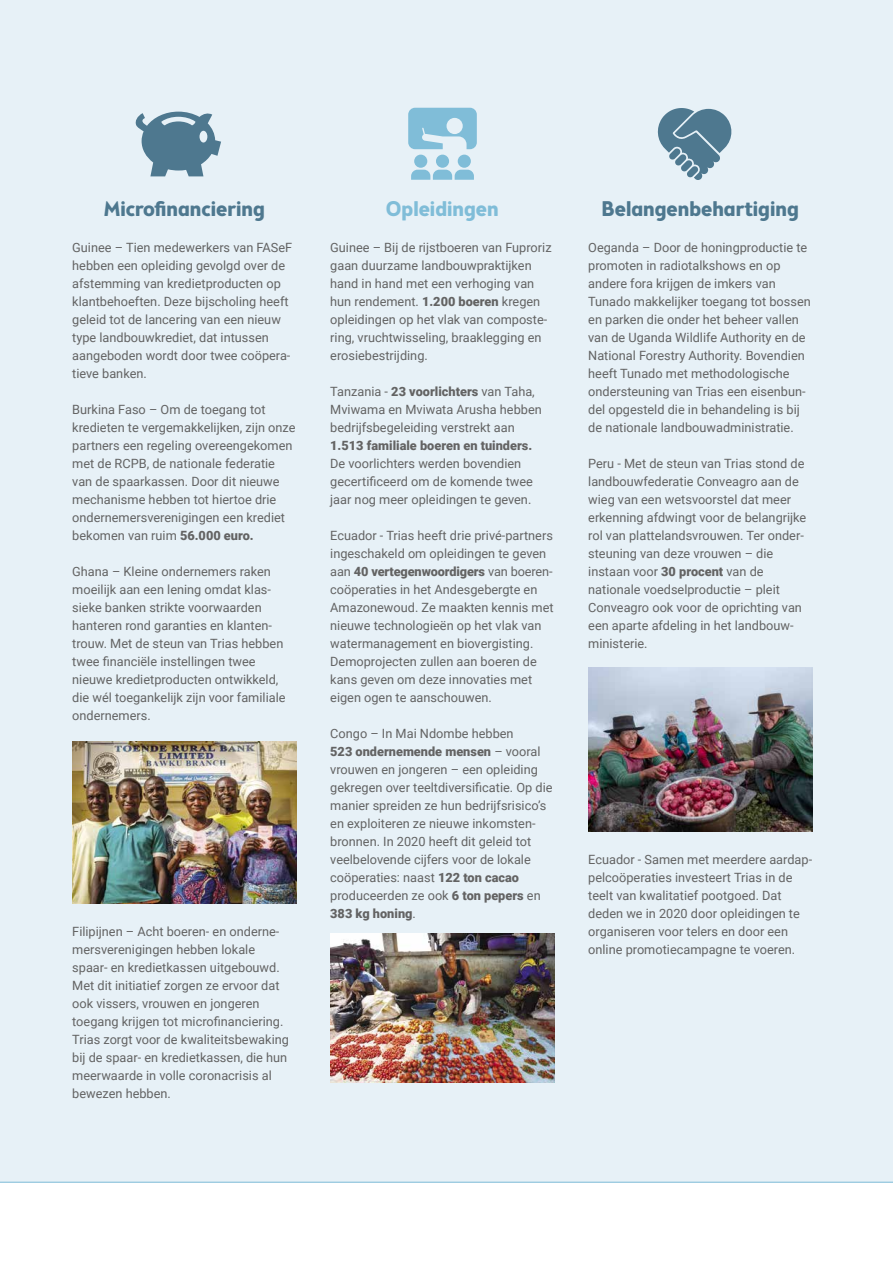
<style>
.page{position:relative;width:893px;height:1263px;background:#fff}
.page>*{position:absolute;margin:0;border:0;box-sizing:border-box;transform-origin:0 0}
.t1{font:700 21px "Brooklyn Samuels Five";color:#4e788f}
.t2{font:700 21px "Brooklyn Samuels Five";color:#80bdd8}
.t3{font:12.75px/18px "Roboto";color:#636363}
.t4{font:900 12.75px "Roboto";color:#636363}
.s1{font-weight:900}
</style>
<div class="page">
<div style="left:0;top:0;width:893px;height:1182px;background:#e7f1f7"></div>
<svg style="left:657px;top:108px;width:75px;height:72px"></svg>
<img style="left:72px;top:742px;width:224px;height:162px">
<hr style="left:0;top:1182px;width:893px;height:1px;background:#80bdd8">
<img style="left:330px;top:933px;width:224px;height:149px">
<img style="left:588px;top:667px;width:224px;height:164px">
<svg style="left:408px;top:108px;width:69px;height:41px"></svg>
<div style="left:458px;top:155px;width:13px;height:13px;background:#80bdd8;border-radius:50%"></div>
<div style="left:436px;top:155px;width:13px;height:13px;background:#80bdd8;border-radius:50%"></div>
<div style="left:414px;top:155px;width:13px;height:13px;background:#80bdd8;border-radius:50%"></div>
<svg style="left:411px;top:170px;width:63px;height:10px"></svg>
<svg style="left:135px;top:112px;width:86px;height:64px"></svg>
<h1 class="t1" style="left:104px;top:197px;width:163px">Microfinanciering</h1>
<p class="t3" style="left:72px;top:238px;width:221px">Guinee – Tien medewerkers van FASeF hebben een opleiding gevolgd over de afstemming van kredietproducten op klantbehoeften. Deze bijscholing heeft geleid tot de lancering van een nieuw type landbouwkrediet, dat intussen aangeboden wordt door twee coöpera&shy;tieve banken.</p>
<p class="t3" style="left:72px;top:400px;width:225px">Burkina Faso – Om de toegang tot kredieten te vergemakkelijken, zijn onze partners een regeling overeengekomen met de RCPB, de nationale federatie van de spaarkassen. Door dit nieuwe mechanisme hebben tot hiertoe drie ondernemersverenigingen een krediet bekomen van ruim <span class="s1">56.000 euro.</span></p>
<p class="t3" style="left:72px;top:562px;width:215px">Ghana – Kleine ondernemers raken moeilijk aan een lening omdat klas&shy;sieke banken strikte voorwaarden hanteren rond garanties en klanten&shy;trouw. Met de steun van Trias hebben twee financiële instellingen twee nieuwe kredietproducten ontwikkeld, die wél toegankelijk zijn voor familiale ondernemers.</p>
<p class="t3" style="left:72px;top:922px;width:218px">Filipijnen – Acht boeren- en onderne&shy;mersverenigingen hebben lokale spaar- en kredietkassen uitgebouwd.<br>Met dit initiatief zorgen ze ervoor dat ook vissers, vrouwen en jongeren toegang krijgen tot microfinanciering.<br>Trias zorgt voor de kwaliteitsbewaking bij de spaar- en kredietkassen, die hun meerwaarde in volle coronacrisis al bewezen hebben.</p>
<h1 class="t2" style="left:386px;top:197px;width:114px">Opleidingen</h1>
<p class="t3" style="left:330px;top:238px;width:223px">Guinee – Bij de rijstboeren van Fuproriz gaan duurzame landbouwpraktijken hand in hand met een verhoging van hun rendement. <span class="s1">1.200 boeren</span> kregen opleidingen op het vlak van composte&shy;ring, vruchtwisseling, braaklegging en erosiebestrijding.</p>
<p class="t3" style="left:330px;top:382px;width:213px">Tanzania - <span class="s1">23 voorlichters</span> van Taha,<br>Mviwama en Mviwata Arusha hebben bedrijfsbegeleiding verstrekt aan</p>
<p class="t4" style="left:330px;top:437px;width:204px">1.513 familiale boeren en tuinders.</p>
<p class="t3" style="left:330px;top:454px;width:204px">De voorlichters werden bovendien gecertificeerd om de komende twee jaar nog meer opleidingen te geven.</p>
<p class="t3" style="left:330px;top:526px;width:225px">Ecuador - Trias heeft drie privé-partners ingeschakeld om opleidingen te geven aan <span class="s1">40 vertegenwoordigers</span> van boeren&shy;coöperaties in het Andesgebergte en Amazonewoud. Ze maakten kennis met nieuwe technologieën op het vlak van watermanagement en biovergisting.<br>Demoprojecten zullen aan boeren de kans geven om deze innovaties met eigen ogen te aanschouwen.</p>
<p class="t3" style="left:330px;top:724px;width:224px">Congo – In Mai Ndombe hebben<br><span class="s1">523 ondernemende mensen</span> – vooral vrouwen en jongeren – een opleiding gekregen over teeltdiversificatie. Op die manier spreiden ze hun bedrijfsrisico’s en exploiteren ze nieuwe inkomsten&shy;bronnen. In 2020 heeft dit geleid tot veelbelovende cijfers voor de lokale coöperaties: naast <span class="s1">122 ton cacao </span>produceerden ze ook <span class="s1">6 ton pepers</span> en <span class="s1">383 kg honing</span>.</p>
<h1 class="t1" style="left:602px;top:197px;width:199px">Belangenbehartiging</h1>
<p class="t3" style="left:588px;top:238px;width:224px">Oeganda – Door de honingproductie te promoten in radiotalkshows en op andere fora krijgen de imkers van Tunado makkelijker toegang tot bossen en parken die onder het beheer vallen van de Uganda Wildlife Authority en de National Forestry Authority. Bovendien heeft Tunado met methodologische ondersteuning van Trias een eisenbun&shy;del opgesteld die in behandeling is bij de nationale landbouwadministratie.</p>
<p class="t3" style="left:588px;top:454px;width:220px">Peru - Met de steun van Trias stond de landbouwfederatie Conveagro aan de wieg van een wetsvoorstel dat meer erkenning afdwingt voor de belangrijke rol van plattelandsvrouwen. Ter onder&shy;steuning van deze vrouwen – die instaan voor <span class="s1">30 procent</span> van de nationale voedselproductie – pleit Conveagro ook voor de oprichting van een aparte afdeling in het landbouw&shy;ministerie.</p>
<p class="t3" style="left:588px;top:850px;width:225px">Ecuador - Samen met meerdere aardap&shy;pelcoöperaties investeert Trias in de teelt van kwalitatief pootgoed. Dat deden we in 2020 door opleidingen te organiseren voor telers en door een online promotiecampagne te voeren.</p>
</div>
